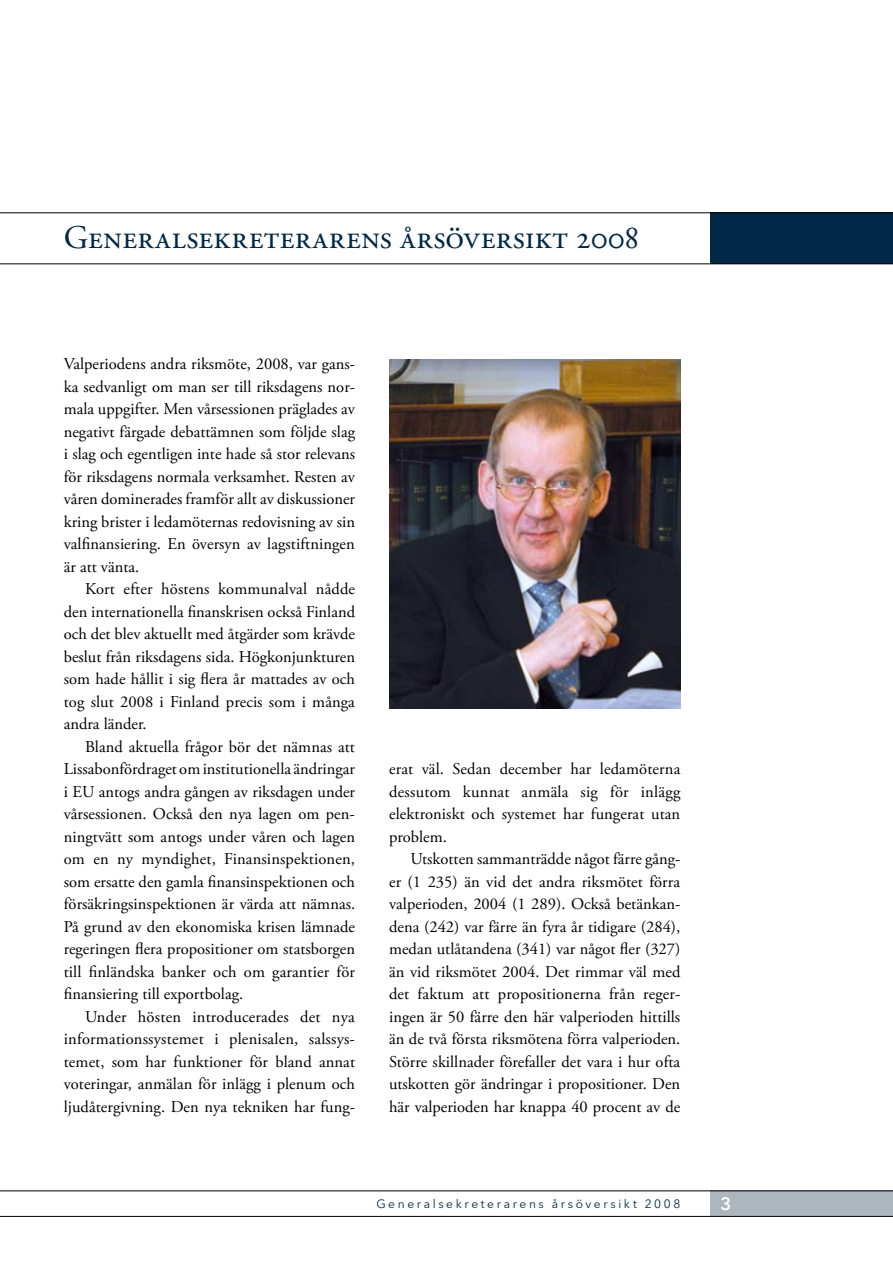
<style>
.page{position:relative;width:893px;height:1263px;background:#fff}
.page>*{position:absolute;margin:0;border:0;box-sizing:border-box;transform-origin:0 0}
.t1{font:33px "Adobe Garamond Pro";letter-spacing:.005em;color:#002847}
.t2{font:600 18px "Avenir Next LT Pro";color:#fff}
.t3{font:16.5px/22.5px "Adobe Garamond Pro";letter-spacing:-.02em;color:#000;text-align:justify}
.t4{font:12px "Avenir Next LT Pro";letter-spacing:.215em;color:#002847}
</style>
<div class="page">
<div style="left:710px;top:213px;width:183px;height:51px;background:#002847"></div>
<hr style="left:0;top:213px;width:893px;height:1px;background:#000">
<hr style="left:0;top:264px;width:893px;height:1px;background:#000">
<div style="left:710px;top:1191px;width:183px;height:25px;background:#aeb6bd"></div>
<hr style="left:0;top:1190px;width:893px;height:1px;background:#000">
<hr style="left:0;top:1216px;width:893px;height:1px;background:#000">
<img style="left:389px;top:359px;width:291px;height:349px">
<h1 class="t1" style="left:64px;top:218px;width:577px">Generalsekreterarens årsöversikt 2008</h1>
<p class="t3" style="left:64px;top:353px;width:293px">Valperiodens andra riksmöte, 2008, var gans&shy;ka sedvanligt om man ser till riksdagens nor&shy;mala uppgifter. Men vårsessionen präglades av negativt färgade debattämnen som följde slag i slag och egentligen inte hade så stor relevans för riksdagens normala verksamhet. Resten av våren dominerades framför allt av diskussioner kring brister i ledamöternas redovisning av sin valfinansiering. En översyn av lagstiftningen är att vänta.</p>
<p class="t3" style="left:64px;top:578px;width:293px;text-indent:21px">Kort efter höstens kommunalval nådde den internationella finanskrisen också Finland och det blev aktuellt med åtgärder som krävde beslut från riksdagens sida. Högkonjunkturen som hade hållit i sig flera år mattades av och tog slut 2008 i Finland precis som i många andra länder.</p>
<p class="t3" style="left:64px;top:736px;width:293px;text-indent:21px">Bland aktuella frågor bör det nämnas att Lissabonfördraget om institutionella ändringar i EU antogs andra gången av riksdagen under vårsessionen. Också den nya lagen om pen&shy;ningtvätt som antogs under våren och lagen om en ny myndighet, Finansinspektionen, som ersatte den gamla finansinspektionen och försäkringsinspektionen är värda att nämnas.<br>På grund av den ekonomiska krisen lämnade regeringen flera propositioner om statsborgen till finländska banker och om garantier för finansiering till exportbolag.</p>
<p class="t3" style="left:64px;top:1006px;width:293px;text-indent:21px">Under hösten introducerades det nya informationssystemet i plenisalen, salssys&shy;temet, som har funktioner för bland annat voteringar, anmälan för inlägg i plenum och ljudåtergivning. Den nya tekniken har fung-</p>
<p class="t3" style="left:389px;top:758px;width:293px">erat väl. Sedan december har ledamöterna dessutom kunnat anmäla sig för inlägg elektroniskt och systemet har fungerat utan problem.</p>
<p class="t3" style="left:389px;top:848px;width:293px;text-indent:21px">Utskotten sammanträdde något färre gång&shy;er (1 235) än vid det andra riksmötet förra valperioden, 2004 (1 289). Också betänkan&shy;dena (242) var färre än fyra år tidigare (284), medan utlåtandena (341) var något fler (327) än vid riksmötet 2004. Det rimmar väl med det faktum att propositionerna från reger&shy;ingen är 50 färre den här valperioden hittills än de två första riksmötena förra valperioden.<br>Större skillnader förefaller det vara i hur ofta utskotten gör ändringar i propositioner. Den här valperioden har knappa 40 procent av de</p>
<p class="t4" style="left:376px;top:1196px;width:306px">Generalsekreterarens årsöversikt 2008</p>
<p class="t2" style="left:721px;top:1193px;width:12px">3</p>
</div>
